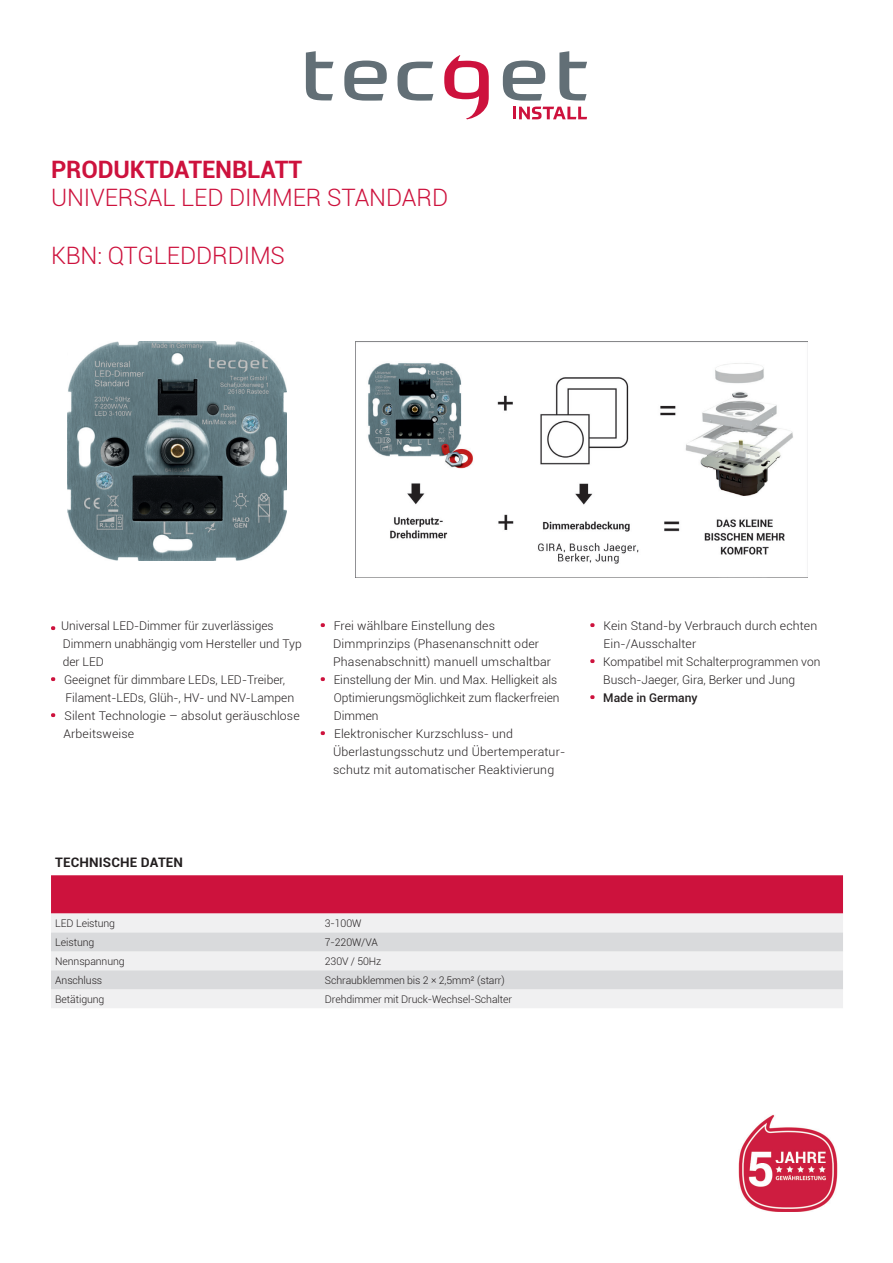
<style>
.page{position:relative;width:893px;height:1263px;background:#fff}
.page>*{position:absolute;margin:0;border:0;box-sizing:border-box;transform-origin:0 0}
.t1{font:300 24px "Roboto";letter-spacing:-.005em;color:#cd123d}
.t2{font:700 24px "Roboto";letter-spacing:-.005em;color:#cd123d}
.t3{font:700 13.05px "Roboto";letter-spacing:.01em;color:#231f20}
.t4{font:300 12px/18px "Roboto";color:#231f20}
.t5{font:500 12px "Roboto";color:#231f20}
.t6{font:300 10.5px "Roboto";letter-spacing:-.01em;color:#231f20}
</style>
<div class="page">
<svg style="left:306px;top:51px;width:27px;height:49px"></svg>
<svg style="left:344px;top:61px;width:43px;height:40px"></svg>
<svg style="left:397px;top:62px;width:36px;height:39px"></svg>
<svg style="left:503px;top:61px;width:42px;height:40px"></svg>
<svg style="left:559px;top:51px;width:28px;height:49px"></svg>
<svg style="left:444px;top:55px;width:45px;height:64px"></svg>
<svg style="left:513px;top:107px;width:74px;height:12px"></svg>
<img style="left:67px;top:341px;width:219px;height:219px">
<img style="left:355px;top:341px;width:452px;height:236px">
<svg style="left:51px;top:626px;width:4px;height:4px"></svg>
<svg style="left:51px;top:677px;width:4px;height:4px"></svg>
<svg style="left:51px;top:713px;width:4px;height:4px"></svg>
<svg style="left:321px;top:623px;width:4px;height:4px"></svg>
<svg style="left:321px;top:677px;width:4px;height:4px"></svg>
<svg style="left:321px;top:731px;width:4px;height:4px"></svg>
<svg style="left:590px;top:623px;width:5px;height:4px"></svg>
<svg style="left:590px;top:659px;width:5px;height:4px"></svg>
<svg style="left:590px;top:695px;width:5px;height:4px"></svg>
<div style="left:51px;top:875px;width:792px;height:38px;background:#cd123d"></div>
<div style="left:51px;top:913px;width:792px;height:95px;background:#f0f0f1"></div>
<svg style="left:51px;top:932px;width:792px;height:57px;fill:#d9dadc"></svg>
<img style="left:738px;top:1114px;width:99px;height:98px">
<h1 class="t2" style="left:51px;top:152px;width:253px">PRODUKTDATENBLATT</h1>
<h1 class="t1" style="left:51px;top:181px;width:399px">UNIVERSAL LED DIMMER STANDARD</h1>
<h1 class="t1" style="left:51px;top:239px;width:236px">KBN: QTGLEDDRDIMS</h1>
<p class="t4" style="left:61px;top:616px;width:242px">Universal LED-Dimmer für zuverlässiges Dimmern unabhängig vom Hersteller und Typ der LED<br>Geeignet für dimmbare LEDs, LED-Treiber, Filament-LEDs, Glüh-, HV- und NV-Lampen Silent Technologie – absolut geräuschlose Arbeitsweise</p>
<p class="t4" style="left:333px;top:616px;width:233px">Frei wählbare Einstellung des Dimmprinzips (Phasenanschnitt oder Phasenabschnitt) manuell umschaltbar Einstellung der Min. und Max. Helligkeit als Optimierungsmöglichkeit zum flackerfreien Dimmen<br>Elektronischer Kurzschluss- und Überlastungsschutz und Übertemperatur&shy;schutz mit automatischer Reaktivierung</p>
<p class="t4" style="left:603px;top:616px;width:219px">Kein Stand-by Verbrauch durch echten Ein-/Ausschalter<br>Kompatibel mit Schalterprogrammen von Busch-Jaeger, Gira, Berker und Jung</p>
<p class="t5" style="left:603px;top:689px;width:96px">Made in Germany</p>
<p class="t3" style="left:55px;top:853px;width:129px">TECHNISCHE DATEN</p>
<p class="t6" style="left:55px;top:916px;width:61px">LED Leistung</p>
<p class="t6" style="left:325px;top:916px;width:38px">3-100W</p>
<p class="t6" style="left:55px;top:935px;width:41px">Leistung</p>
<p class="t6" style="left:325px;top:935px;width:55px">7-220W/VA</p>
<p class="t6" style="left:55px;top:954px;width:71px">Nennspannung</p>
<p class="t6" style="left:325px;top:954px;width:58px">230V / 50Hz</p>
<p class="t6" style="left:55px;top:973px;width:48px">Anschluss</p>
<p class="t6" style="left:325px;top:973px;width:181px">Schraubklemmen bis 2 × 2,5mm² (starr)</p>
<p class="t6" style="left:55px;top:992px;width:51px">Betätigung</p>
<p class="t6" style="left:325px;top:992px;width:189px">Drehdimmer mit Druck-Wechsel-Schalter</p>
</div>
